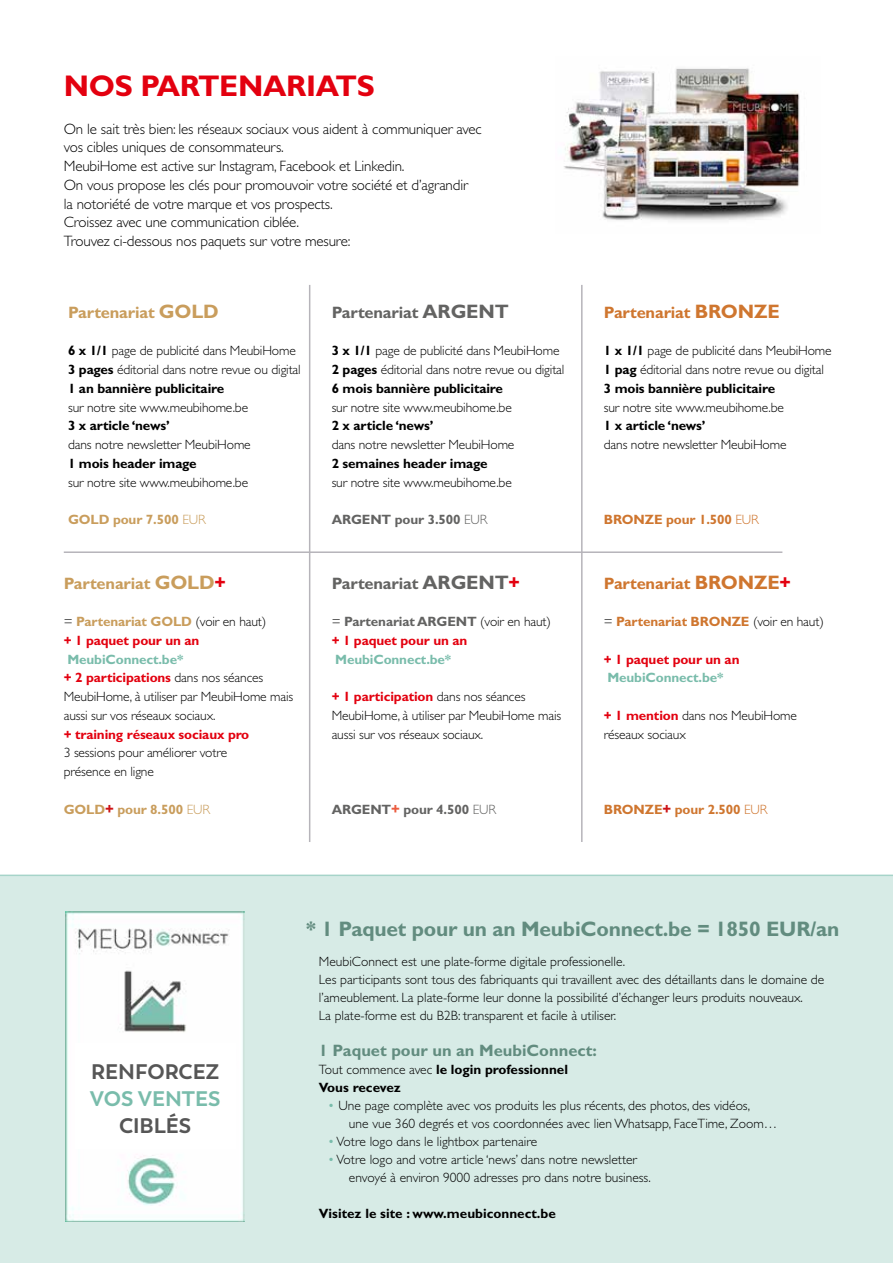
<style>
.page{position:relative;width:893px;height:1263px;background:#fff}
.page>*{position:absolute;margin:0;border:0;box-sizing:border-box;transform-origin:0 0}
.t1{font:700 30px "Gill Sans";letter-spacing:-.01em;color:#e3000f}
.t2{font:700 21px "Gill Sans";letter-spacing:-.01em;color:#628c7f}
.t3{font:700 21px "Trenda";color:#565656}
.t4{font:700 21px "Trenda";color:#79bcab}
.t5{font:700 16.5px "Gill Sans";letter-spacing:-.01em;color:#636362}
.t6{font:700 16.5px "Gill Sans";letter-spacing:-.01em;color:#cf762f}
.t7{font:700 16.5px "Gill Sans";letter-spacing:-.01em;color:#c99d5c}
.t8{font:700 16.5px "Gill Sans";color:#628c7f}
.t9{font:300 15px/18.8px "Gill Sans";letter-spacing:-.01em;color:#000}
.t10{font:300 13.5px/18.8px "Gill Sans";letter-spacing:-.01em;color:#000}
.t11{font:700 13.5px/18px "Gill Sans";letter-spacing:-.01em;color:#000}
.t12{font:700 13.5px/18.8px "Gill Sans";letter-spacing:-.01em;color:#e3000f}
.t13{font:700 13.5px/18.8px "Gill Sans";letter-spacing:-.01em;color:#636362}
.t14{font:700 13.5px "Gill Sans";letter-spacing:-.01em;color:#cf762f}
.t15{font:700 13.5px "Gill Sans";letter-spacing:-.01em;color:#c99d5c}
.t16{font:700 13.5px "Gill Sans";letter-spacing:-.01em;color:#79bcab}
.s1{font-size:19.5px}
.s2{font-weight:700}
.s3{font-weight:300}
.s4{font-size:19.5px;color:#e3000f}
.s5{font-weight:300;color:#000}
.s6{color:#c99d5c}
.s7{font-weight:700;color:#79bcab}
.s8{font-weight:700;color:#e3000f}
.s9{font-size:15px;color:#cd1316}
.s10{color:#e3000f}
.s11{font-size:15px;color:#eb5c3f}
.s12{color:#79bcab}
</style>
<div class="page">
<div style="left:0;top:874px;width:893px;height:389px;background:#d7ebe6"></div>
<img style="left:564px;top:68px;width:236px;height:153px">
<hr style="left:64px;top:551px;width:718px;height:2px;background:#b6b4ba">
<hr style="left:309px;top:285px;width:1px;height:557px;background:#b6b4ba">
<hr style="left:581px;top:285px;width:2px;height:557px;background:#b6b4ba">
<img style="left:66px;top:912px;width:179px;height:309px">
<div style="left:75px;top:1043px;width:161px;height:105px;background:#fff"></div>
<h1 class="t1" style="left:64px;top:68px;width:313px">NOS PARTENARIATS</h1>
<p class="t9" style="left:64px;top:119px;width:419px">On le sait très bien: les réseaux sociaux vous aident à communiquer avec vos cibles uniques de consommateurs.<br>MeubiHome est active sur Instagram, Facebook et Linkedin.<br>On vous propose les clés pour promouvoir votre société et d’agrandir<br>la notoriété de votre marque et vos prospects.<br>Croissez avec une communication ciblée.<br>Trouvez ci-dessous nos paquets sur votre mesure:</p>
<p class="t7" style="left:68px;top:302px;width:152px">Partenariat <span class="s1">GOLD</span></p>
<p class="t10" style="left:68px;top:342px;width:234px"><span class="s2">6 x 1/1</span> page de publicité dans MeubiHome<br><span class="s2">3 pages</span> éditorial dans notre revue ou digital<br><span class="s2">1 an bannière publicitaire</span></p>
<p class="t10" style="left:68px;top:398px;width:182px">sur notre site www.meubihome.be</p>
<p class="t11" style="left:68px;top:417px;width:103px">3 x article ‘news’</p>
<p class="t10" style="left:68px;top:435px;width:184px">dans notre newsletter MeubiHome</p>
<p class="t11" style="left:68px;top:454px;width:130px">1 mois header image</p>
<p class="t10" style="left:68px;top:473px;width:182px">sur notre site www.meubihome.be</p>
<p class="t15" style="left:68px;top:511px;width:139px">GOLD pour 7.500 <span class="s3">EUR</span></p>
<p class="t7" style="left:64px;top:573px;width:164px">Partenariat <span class="s1">GOLD</span><span class="s4">+</span></p>
<p class="t12" style="left:64px;top:612px;width:204px"><span class="s5">=</span> <span class="s6">Partenariat GOLD</span> <span class="s5">(voir en haut) </span>+ 1 paquet pour un an</p>
<p class="t10" style="left:64px;top:650px;width:231px"><span class="s7">MeubiConnect.be*<br></span><span class="s8">+ 2 participations</span> dans nos séances<br>MeubiHome, à utiliser par MeubiHome mais aussi sur vos réseaux sociaux.</p>
<p class="t12" style="left:64px;top:725px;width:187px">+ training réseaux sociaux pro</p>
<p class="t10" style="left:64px;top:744px;width:165px">3 sessions pour améliorer votre présence en ligne</p>
<p class="t15" style="left:64px;top:801px;width:148px">GOLD<span class="s9">+</span> pour 8.500 <span class="s3">EUR</span></p>
<p class="t5" style="left:332px;top:302px;width:179px">Partenariat <span class="s1">ARGENT</span></p>
<p class="t10" style="left:332px;top:342px;width:234px"><span class="s2">3 x 1/1</span> page de publicité dans MeubiHome<br><span class="s2">2 pages</span> éditorial dans notre revue ou digital<br><span class="s2">6 mois bannière publicitaire</span></p>
<p class="t10" style="left:332px;top:398px;width:182px">sur notre site www.meubihome.be</p>
<p class="t11" style="left:332px;top:417px;width:103px">2 x article ‘news’</p>
<p class="t10" style="left:332px;top:435px;width:184px">dans notre newsletter MeubiHome</p>
<p class="t11" style="left:332px;top:454px;width:157px">2 semaines header image</p>
<p class="t10" style="left:332px;top:473px;width:182px">sur notre site www.meubihome.be</p>
<p class="t13" style="left:332px;top:510px;width:157px">ARGENT pour 3.500 <span class="s3">EUR</span></p>
<p class="t5" style="left:332px;top:573px;width:190px">Partenariat <span class="s1">ARGENT</span><span class="s4">+</span></p>
<p class="t13" style="left:332px;top:612px;width:221px"><span class="s5">=</span> Partenariat ARGENT <span class="s5">(voir en haut) </span><span class="s10">+ 1 paquet pour un an</span></p>
<p class="t16" style="left:335px;top:651px;width:117px">MeubiConnect.be*</p>
<p class="t10" style="left:332px;top:687px;width:231px"><span class="s8">+ 1 participation</span> dans nos séances<br>MeubiHome, à utiliser par MeubiHome mais aussi sur vos réseaux sociaux.</p>
<p class="t13" style="left:332px;top:800px;width:166px">ARGENT<span class="s11">+</span> pour 4.500 <span class="s3">EUR</span></p>
<p class="t6" style="left:604px;top:302px;width:177px">Partenariat <span class="s1">BRONZE</span></p>
<p class="t10" style="left:604px;top:342px;width:229px"><span class="s2">1 x 1/1</span> page de publicité dans MeubiHome<br><span class="s2">1 pag</span> éditorial dans notre revue ou digital<br><span class="s2">3 mois bannière publicitaire</span></p>
<p class="t10" style="left:604px;top:398px;width:182px">sur notre site www.meubihome.be</p>
<p class="t11" style="left:604px;top:417px;width:103px">1 x article ‘news’</p>
<p class="t10" style="left:604px;top:435px;width:184px">dans notre newsletter MeubiHome</p>
<p class="t14" style="left:604px;top:511px;width:157px">BRONZE pour 1.500 <span class="s3">EUR</span></p>
<p class="t6" style="left:604px;top:573px;width:189px">Partenariat <span class="s1">BRONZE</span><span class="s4">+</span></p>
<p class="t14" style="left:604px;top:613px;width:221px"><span class="s5">=</span> Partenariat BRONZE <span class="s5">(voir en haut)</span></p>
<p class="t12" style="left:604px;top:650px;width:137px">+ 1 paquet pour un an</p>
<p class="t16" style="left:607px;top:670px;width:117px">MeubiConnect.be*</p>
<p class="t10" style="left:604px;top:706px;width:195px"><span class="s8">+ 1 mention</span> dans nos MeubiHome réseaux sociaux</p>
<p class="t14" style="left:604px;top:801px;width:165px">BRONZE<span class="s9">+</span> pour 2.500 <span class="s3">EUR</span></p>
<h2 class="t3" style="left:91px;top:1058px;width:130px">RENFORCEZ</h2>
<h2 class="t4" style="left:90px;top:1085px;width:132px">VOS VENTES</h2>
<h2 class="t3" style="left:119px;top:1112px;width:74px">CIBLÉS</h2>
<h2 class="t2" style="left:306px;top:916px;width:535px">* 1 Paquet pour un an MeubiConnect.be = 1850 EUR/an</h2>
<p class="t10" style="left:319px;top:953px;width:507px;line-height:18px">MeubiConnect est une plate-forme digitale professionelle.<br>Les participants sont tous des fabriquants qui travaillent avec des détaillants dans le domaine de l’ameublement. La plate-forme leur donne la possibilité d’échanger leurs produits nouveaux.<br>La plate-forme est du B2B: transparent et facile à utiliser.</p>
<p class="t8" style="left:319px;top:1041px;width:279px">1 Paquet pour un an MeubiConnect:</p>
<p class="t11" style="left:319px;top:1061px;width:251px"><span class="s3">Tout commence avec</span> le login professionnel<br>Vous recevez</p>
<p class="t10" style="left:349px;top:1097px;width:430px;line-height:18px;text-indent:-21px"><span class="s12">•</span> Une page complète avec vos produits les plus récents, des photos, des vidéos,<br>une vue 360 degrés et vos coordonnées avec lien Whatsapp, FaceTime, Zoom…</p>
<p class="t10" style="left:328px;top:1132px;width:211px"><span class="s12">•</span> Votre logo dans le lightbox partenaire</p>
<p class="t10" style="left:349px;top:1151px;width:303px;line-height:18px;text-indent:-21px"><span class="s12">•</span> Votre logo and votre article ‘news’ dans notre newsletter envoyé à environ 9000 adresses pro dans notre business.</p>
<p class="t11" style="left:319px;top:1205px;width:238px">Visitez le site : www.meubiconnect.be</p>
</div>
